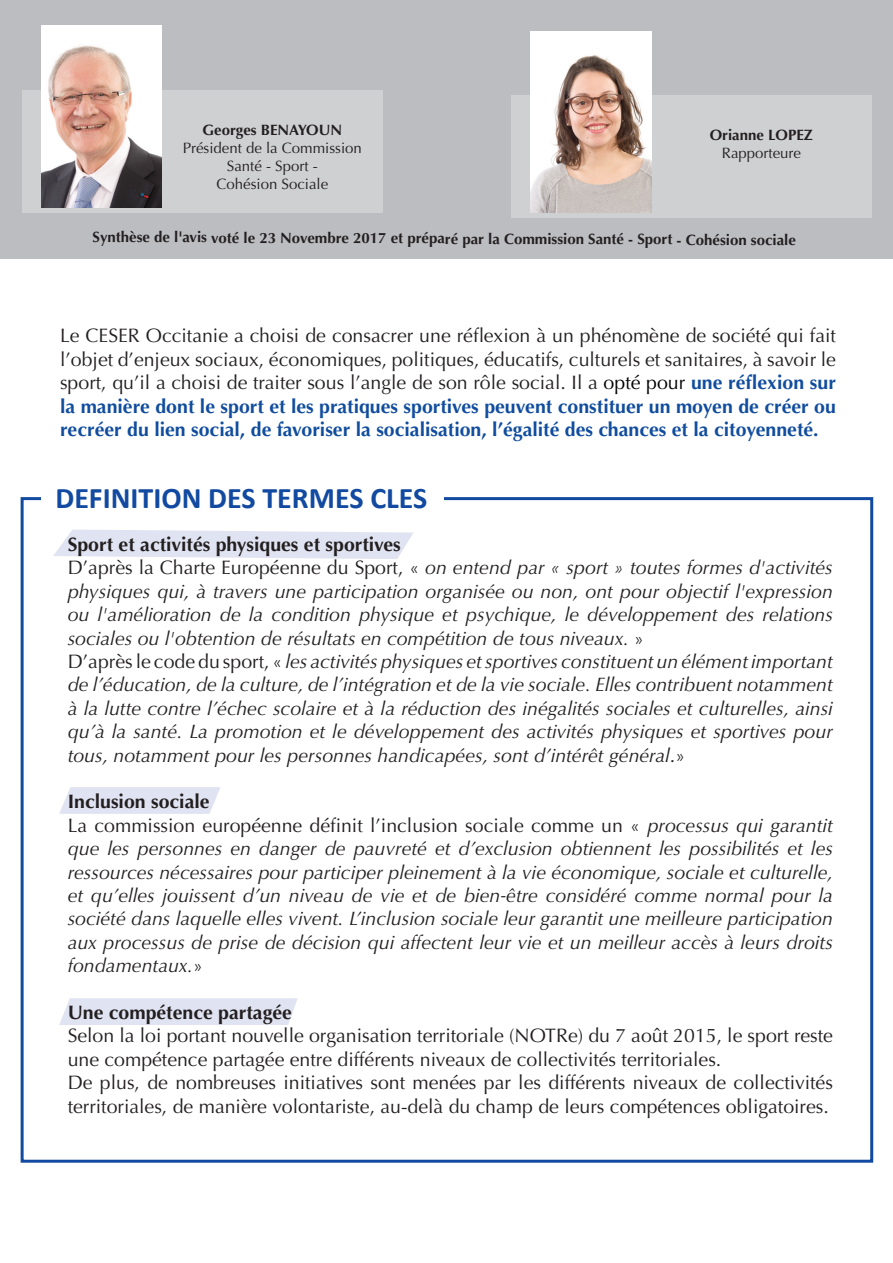
<style>
.page{position:relative;width:893px;height:1263px;background:#fff}
.page>*{position:absolute;margin:0;border:0;box-sizing:border-box;transform-origin:0 0}
.t1{font:700 30px "Calibri";color:#114aa0}
.t2{font:italic 19.5px/23.4px "Optima";color:#231f20}
.t3{font:19.5px/23.4px "Optima";color:#231f20;text-align:justify}
.t4{font:700 19.5px "Optima";color:#231f20}
.t5{font:700 15px "Optima";letter-spacing:-.005em;color:#231f20}
.t6{font:15px/18px "Optima";color:#231f20;text-align:center}
.s1{color:#000}
.s2{font-weight:700;color:#114d9e}
.s3{font-weight:700;font-style:normal}
.s4{font-style:normal}
</style>
<div class="page">
<svg style="left:53px;top:529px;width:360px;height:30px"></svg>
<svg style="left:59px;top:787px;width:162px;height:27px;background:#e2e5f2"></svg>
<div style="left:59px;top:998px;width:239px;height:27px;background:#e0e3f1"></div>
<div style="left:0;top:0;width:893px;height:258px;background:#bcbdc0"></div>
<div style="left:511px;top:96px;width:361px;height:122px;background:#cfd0d2"></div>
<img style="left:531px;top:31px;width:120px;height:182px">
<div style="left:23px;top:90px;width:360px;height:123px;background:#cfd0d2"></div>
<img style="left:42px;top:26px;width:120px;height:181px">
<p class="t5" style="left:203px;top:121px;width:141px">Georges BENAYOUN</p>
<p class="t6" style="left:183px;top:139px;width:181px">Président de la Commission<br>Santé - Sport -<br>Cohésion Sociale</p>
<p class="t5" style="left:710px;top:126px;width:105px">Orianne LOPEZ</p>
<p class="t6" style="left:722px;top:144px;width:81px">Rapporteure</p>
<p class="t5" style="left:92px;top:230px;width:705px">Synthèse de l'avis voté le 23 Novembre 2017 et préparé par la Commission Santé - Sport - Cohésion sociale</p>
<p class="t3" style="left:60px;top:324px;width:777px">Le CESER Occitanie a choisi de consacrer une réflexion à un phénomène de société qui fait l’objet d’enjeux sociaux, économiques, politiques, éducatifs, culturels et sanitaires, à savoir le sport, qu’il a choisi de traiter sous l’angle de son rôle social. Il a <span class="s1">opté pour</span> <span class="s2">une réflexion sur la manière dont le sport et les pratiques sportives peuvent constituer un moyen de créer ou recréer du lien social, de favoriser la socialisation, l’égalité des chances et la citoyenneté.</span></p>
<h1 class="t1" style="left:55px;top:479px;width:373px">DEFINITION DES TERMES CLES</h1>
<p class="t2" style="left:68px;top:533px;width:767px"><span class="s3">Sport et activités physiques et sportives<br></span><span class="s4">D’après la Charte Européenne du Sport, «</span> on entend par « sport » toutes formes d'activités physiques qui, à travers une participation organisée ou non, ont pour objectif l'expression ou l'amélioration de la condition physique et psychique, le développement des relations sociales ou l'obtention de résultats en compétition de tous niveaux. <span class="s4">»<br>D’après le code du sport, «</span> les activités physiques et sportives constituent un élément important de l’éducation, de la culture, de l’intégration et de la vie sociale. Elles contribuent notamment à la lutte contre l’échec scolaire et à la réduction des inégalités sociales et culturelles, ainsi qu’à la santé. La promotion et le développement des activités physiques et sportives pour tous, notamment pour les personnes handicapées, sont d’intérêt général<span class="s4">.»</span></p>
<p class="t2" style="left:68px;top:790px;width:767px"><span class="s3">Inclusion sociale<br></span><span class="s4">La commission européenne définit l’inclusion sociale comme un «</span> processus qui garantit que les personnes en danger de pauvreté et d’exclusion obtiennent les possibilités et les ressources nécessaires pour participer pleinement à la vie économique, sociale et culturelle, et qu’elles jouissent d’un niveau de vie et de bien-être considéré comme normal pour la société dans laquelle elles vivent. L’inclusion sociale leur garantit une meilleure participation aux processus de prise de décision qui affectent leur vie et un meilleur accès à leurs droits fondamentaux.<span class="s4">»</span></p>
<p class="t4" style="left:68px;top:1001px;width:226px">Une compétence partagée</p>
<p class="t3" style="left:68px;top:1024px;width:767px;text-align:left">Selon la loi portant nouvelle organisation territoriale (NOTRe) du 7 août 2015, le sport reste une compétence partagée entre différents niveaux de collectivités territoriales.<br>De plus, de nombreuses initiatives sont menées par les différents niveaux de collectivités territoriales, de manière volontariste, au-delà du champ de leurs compétences obligatoires.</p>
</div>
